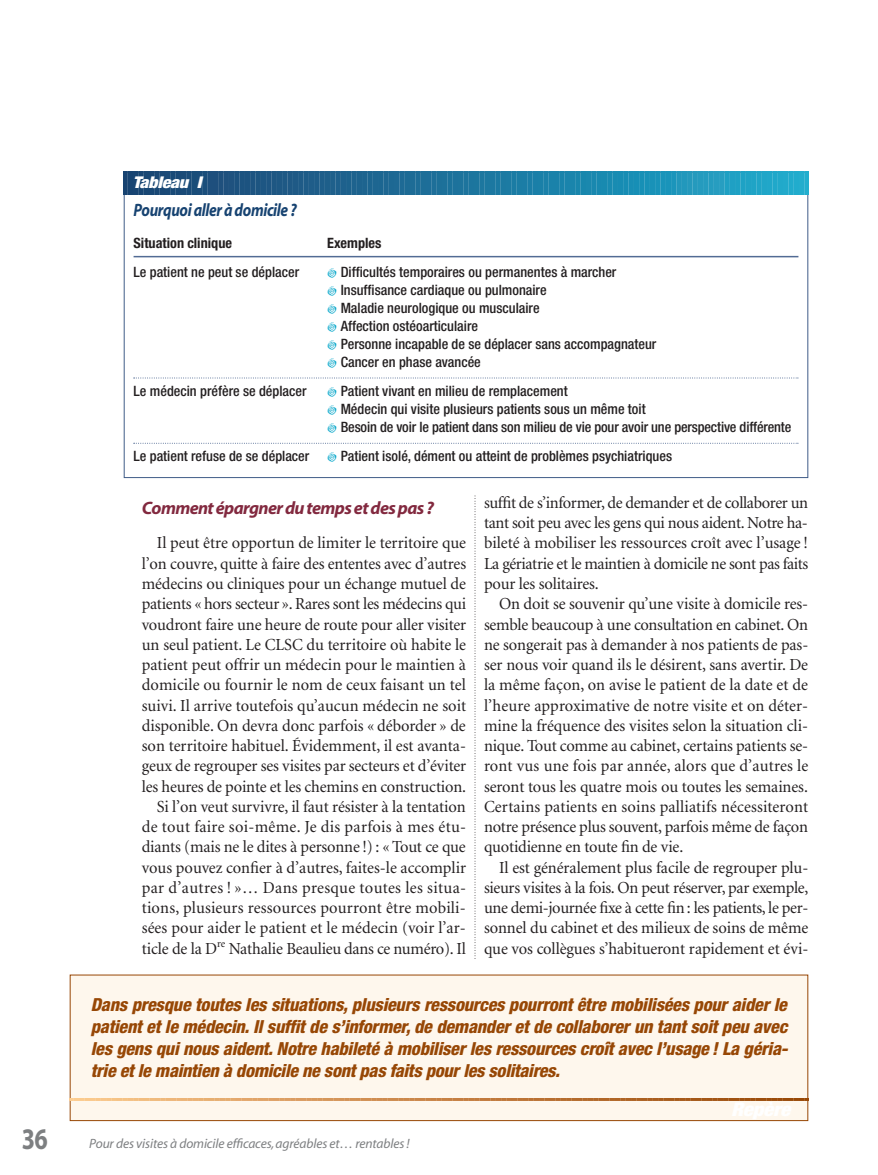
<style>
.page{position:relative;width:878px;height:1175px;background:#fff}
.page>*{position:absolute;margin:0;border:0;box-sizing:border-box;transform-origin:0 0}
.t1{font:700 30px "Myriad";color:#7d7f81;scale:.8 1}
.t2{font:italic 800 condensed 18px/21.8px "Helvetica Neue";letter-spacing:-.015em;color:#974705;text-align:justify}
.t3{font:italic 700 18px "Myriad";letter-spacing:-.035em;color:#82293f}
.t4{font:italic 700 18px "Myriad";letter-spacing:-.025em;color:#174371;scale:.85 1}
.t5{font:16.8px/20.2px "Minion";letter-spacing:-.005em;color:#231f20;text-align:justify}
.t6{font:italic 900 condensed 16.2px "Helvetica Neue";letter-spacing:-.015em;color:#fff;scale:1.11 1}
.t7{font:500 condensed 14.25px/18px "Helvetica Neue";color:#231f20}
.t8{font:700 condensed 14.25px "Helvetica Neue";color:#231f20}
.t9{font:italic 13.5px "Myriad";letter-spacing:-.01em;color:#7d7f81}
</style>
<div class="page">
<svg style="left:474px;top:496px;width:1px;height:461px"></svg>
<hr style="left:134px;top:256px;width:664px;height:1px;background:#526b94">
<svg style="left:134px;top:377px;width:664px;height:1px"></svg>
<svg style="left:134px;top:443px;width:664px;height:1px"></svg>
<svg style="left:124px;top:172px;width:161px;height:22px;background:#1e507d"></svg>
<hr style="left:289px;top:172px;width:2px;height:22px;background:#1f5985">
<svg style="left:295px;top:172px;width:6px;height:22px"></svg>
<hr style="left:305px;top:172px;width:2px;height:22px;background:#1e5c88">
<svg style="left:311px;top:172px;width:203px;height:22px;background:#206e97"></svg>
<hr style="left:518px;top:172px;width:2px;height:22px;background:#1b7da5">
<svg style="left:524px;top:172px;width:6px;height:22px"></svg>
<hr style="left:534px;top:172px;width:2px;height:22px;background:#1a7fa8">
<svg style="left:540px;top:172px;width:203px;height:22px;background:#2092b7"></svg>
<hr style="left:747px;top:172px;width:2px;height:22px;background:#1fa3c5">
<svg style="left:753px;top:172px;width:6px;height:22px"></svg>
<hr style="left:763px;top:172px;width:2px;height:22px;background:#20a6c8">
<svg style="left:769px;top:172px;width:6px;height:22px"></svg>
<hr style="left:779px;top:172px;width:2px;height:22px;background:#21a9ca">
<svg style="left:785px;top:172px;width:22px;height:22px"></svg>
<div style="left:70px;top:975px;width:737px;height:145px;background:#fef7ed"></div>
<svg style="left:70px;top:1098px;width:23px;height:22px"></svg>
<hr style="left:97px;top:1098px;width:2px;height:22px;background:#f9c78a">
<svg style="left:103px;top:1098px;width:109px;height:3px"></svg>
<hr style="left:216px;top:1098px;width:2px;height:22px;background:#e6ae71">
<svg style="left:222px;top:1098px;width:109px;height:3px"></svg>
<hr style="left:335px;top:1098px;width:2px;height:22px;background:#d59559">
<svg style="left:341px;top:1098px;width:255px;height:3px"></svg>
<hr style="left:600px;top:1098px;width:2px;height:22px;background:#b16728">
<svg style="left:606px;top:1098px;width:109px;height:3px"></svg>
<hr style="left:719px;top:1098px;width:2px;height:22px;background:#a25414">
<svg style="left:725px;top:1098px;width:82px;height:3px"></svg>
<h1 class="t1" style="left:22px;top:1127px;width:34px">36</h1>
<p class="t6" style="left:133px;top:177px;width:63px">Tableau I</p>
<p class="t4" style="left:134px;top:203px;width:194px">Pourquoi aller à domicile ?</p>
<p class="t8" style="left:134px;top:237px;width:100px">Situation clinique</p>
<p class="t8" style="left:327px;top:237px;width:56px">Exemples</p>
<p class="t7" style="left:134px;top:264px;width:167px">Le patient ne peut se déplacer</p>
<p class="t7" style="left:340px;top:264px;width:317px">Difficultés temporaires ou permanentes à marcher Insuffisance cardiaque ou pulmonaire<br>Maladie neurologique ou musculaire<br>Affection ostéoarticulaire<br>Personne incapable de se déplacer sans accompagnateur Cancer en phase avancée</p>
<p class="t7" style="left:134px;top:383px;width:174px">Le médecin préfère se déplacer</p>
<p class="t7" style="left:340px;top:383px;width:452px">Patient vivant en milieu de remplacement<br>Médecin qui visite plusieurs patients sous un même toit<br>Besoin de voir le patient dans son milieu de vie pour avoir une perspective différente</p>
<p class="t7" style="left:134px;top:448px;width:177px">Le patient refuse de se déplacer</p>
<p class="t7" style="left:340px;top:448px;width:333px">Patient isolé, dément ou atteint de problèmes psychiatriques</p>
<p class="t3" style="left:142px;top:501px;width:294px">Comment épargner du temps et des pas ?</p>
<p class="t5" style="left:142px;top:534px;width:326px;text-align:right">Il peut être opportun de limiter le territoire que l’on couvre, quitte à faire des ententes avec d’autres médecins ou cliniques pour un échange mutuel de patients « hors secteur ». Rares sont les médecins qui voudront faire une heure de route pour aller visiter un seul patient. Le CLSC du territoire où habite le patient peut offrir un médecin pour le maintien à domicile ou fournir le nom de ceux faisant un tel suivi. Il arrive toutefois qu’aucun médecin ne soit disponible. On devra donc parfois « déborder » de son territoire habituel. Évidemment, il est avanta&shy;geux de regrouper ses visites par secteurs et d’éviter les heures de pointe et les chemins en construction.<br>Si l’on veut survivre, il faut résister à la tentation de tout faire soi-même. Je dis parfois à mes étu&shy;diants (mais ne le dites à personne !) : « Tout ce que vous pouvez confier à d’autres, faites-le accomplir par d’autres ! »… Dans presque toutes les situa&shy;tions, plusieurs ressources pourront être mobili&shy;sées pour aider le patient et le médecin (voir l’ar&shy;ticle de la D<sup>re</sup> Nathalie Beaulieu dans ce numéro). Il</p>
<p class="t5" style="left:484px;top:494px;width:326px">suffit de s’informer, de demander et de collaborer un tant soit peu avec les gens qui nous aident. Notre ha&shy;bileté à mobiliser les ressources croît avec l’usage !<br>La gériatrie et le maintien à domicile ne sont pas faits pour les solitaires.</p>
<p class="t5" style="left:484px;top:595px;width:326px;text-indent:15px">On doit se souvenir qu’une visite à domicile res&shy;semble beaucoup à une consultation en cabinet. On ne songerait pas à demander à nos patients de pas&shy;ser nous voir quand ils le désirent, sans avertir. De la même façon, on avise le patient de la date et de l’heure approximative de notre visite et on déter&shy;mine la fréquence des visites selon la situation cli&shy;nique. Tout comme au cabinet, certains patients se&shy;ront vus une fois par année, alors que d’autres le seront tous les quatre mois ou toutes les semaines.<br>Certains patients en soins palliatifs nécessiteront notre présence plus souvent, parfois même de façon quotidienne en toute fin de vie.</p>
<p class="t5" style="left:484px;top:858px;width:326px;text-indent:15px">Il est généralement plus facile de regrouper plu&shy;sieurs visites à la fois. On peut réserver, par exemple, une demi-journée fixe à cette fin : les patients, le per&shy;sonnel du cabinet et des milieux de soins de même que vos collègues s’habitueront rapidement et évi-</p>
<p class="t2" style="left:91px;top:995px;width:699px">Dans presque toutes les situations, plusieurs ressources pourront être mobilisées pour aider le patient et le médecin. Il suffit de s’informer, de demander et de collaborer un tant soit peu avec les gens qui nous aident. Notre habileté à mobiliser les ressources croît avec l’usage ! La géria&shy;trie et le maintien à domicile ne sont pas faits pour les solitaires.</p>
<p class="t9" style="left:89px;top:1138px;width:322px">Pour des visites à domicile efficaces,agréables et… rentables !</p>
</div>
